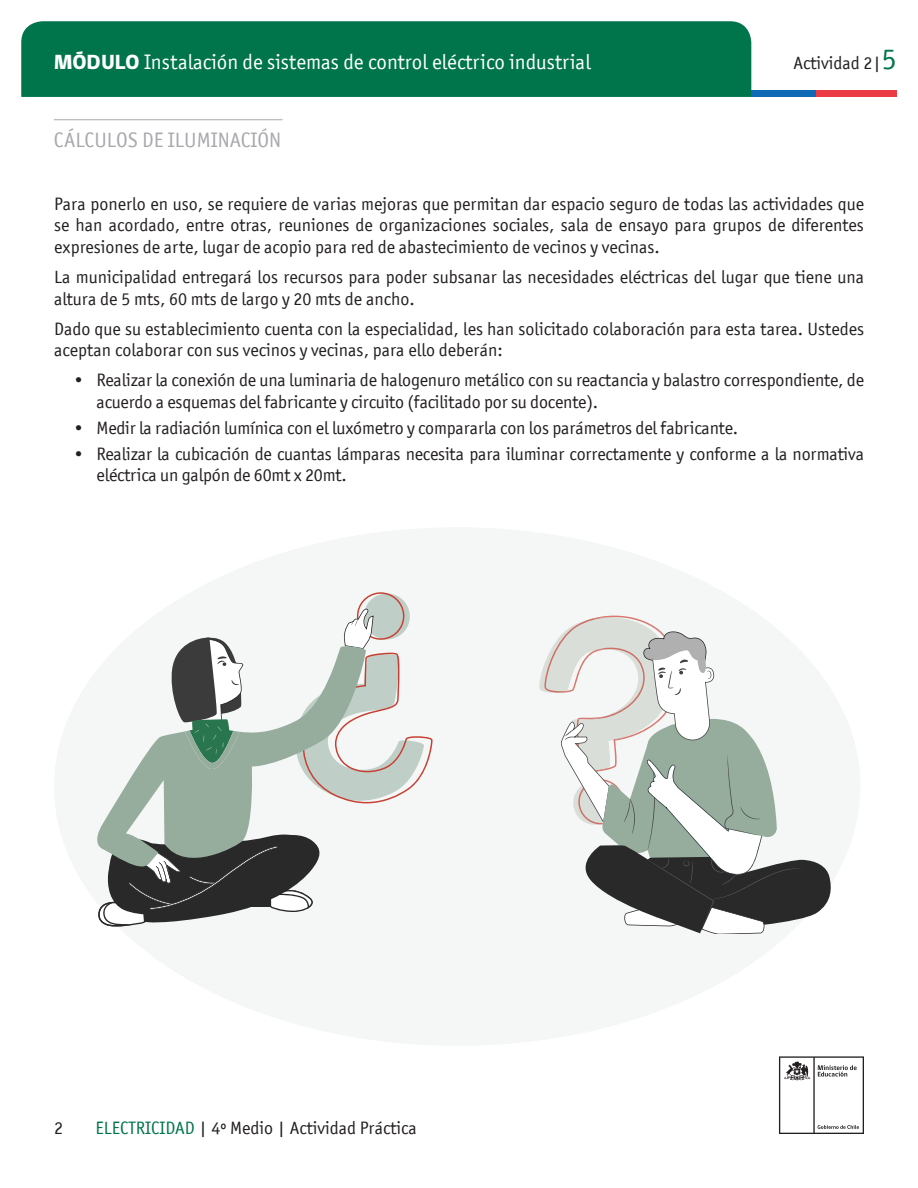
<style>
.page{position:relative;width:918px;height:1188px;background:#fff}
.page>*{position:absolute;margin:0;border:0;box-sizing:border-box;transform-origin:0 0}
.t1{font:21px "Officina San ITC";color:#fff}
.t2{font:21px "Officina San ITC";color:#a8a9ad}
.t3{font:18px/21.6px "Officina San ITC";color:#231f20}
.s1{font-family:"gob CL";font-weight:800}
.s2{font-size:30px;color:#00754b}
.s3{color:#00754b}
</style>
<div class="page">
<div style="left:21px;top:21px;width:730px;height:76px;background:#00754b"></div>
<div style="left:751px;top:90px;width:65px;height:7px;background:#0f69b4"></div>
<div style="left:816px;top:90px;width:81px;height:7px;background:#eb3c46"></div>
<svg style="left:779px;top:1056px;width:85px;height:78px"></svg>
<hr style="left:54px;top:119px;width:228px;height:1px;background:#a8a9ad">
<div style="left:54px;top:527px;width:806px;height:519px;background:#f4f7f6;border-radius:50%"></div>
<svg style="left:539px;top:615px;width:292px;height:318px"></svg>
<svg style="left:344px;top:592px;width:89px;height:212px"></svg>
<svg style="left:98px;top:875px;width:215px;height:52px"></svg>
<svg style="left:98px;top:644px;width:268px;height:231px"></svg>
<svg style="left:169px;top:637px;width:74px;height:133px"></svg>
<p class="t1" style="left:54px;top:50px;width:538px"><span class="s1">MÓDULO</span> Instalación de sistemas de control eléctrico industrial</p>
<p class="t2" style="left:54px;top:128px;width:229px">CÁLCULOS DE ILUMINACIÓN</p>
<p class="t3" style="left:794px;top:52px;width:105px">Actividad 2|<span class="s2">5</span></p>
<p class="t3" style="left:54px;top:193px;width:812px;text-align:justify">Para ponerlo en uso, se requiere de varias mejoras que permitan dar espacio seguro de todas las actividades que se han acordado, entre otras, reuniones de organizaciones sociales, sala de ensayo para grupos de diferentes expresiones de arte, lugar de acopio para red de abastecimiento de vecinos y vecinas.</p>
<p class="t3" style="left:54px;top:266px;width:812px">La municipalidad entregará los recursos para poder subsanar las necesidades eléctricas del lugar que tiene una altura de 5 mts, 60 mts de largo y 20 mts de ancho.</p>
<p class="t3" style="left:54px;top:318px;width:812px">Dado que su establecimiento cuenta con la especialidad, les han solicitado colaboración para esta tarea. Ustedes aceptan colaborar con sus vecinos y vecinas, para ello deberán:</p>
<p class="t3" style="left:97px;top:369px;width:769px;text-indent:-24px">• Realizar la conexión de una luminaria de halogenuro metálico con su reactancia y balastro correspondiente, de acuerdo a esquemas del fabricante y circuito (facilitado por su docente).</p>
<p class="t3" style="left:73px;top:417px;width:667px">• Medir la radiación lumínica con el luxómetro y compararla con los parámetros del fabricante.</p>
<p class="t3" style="left:97px;top:443px;width:769px;text-indent:-24px">• Realizar la cubicación de cuantas lámparas necesita para iluminar correctamente y conforme a la normativa eléctrica un galpón de 60mt x 20mt.</p>
<p class="t3" style="left:54px;top:1117px;width:10px">2</p>
<p class="t3" style="left:95px;top:1117px;width:323px"><span class="s3">ELECTRICIDAD</span> | 4º Medio | Actividad Práctica</p>
</div>
